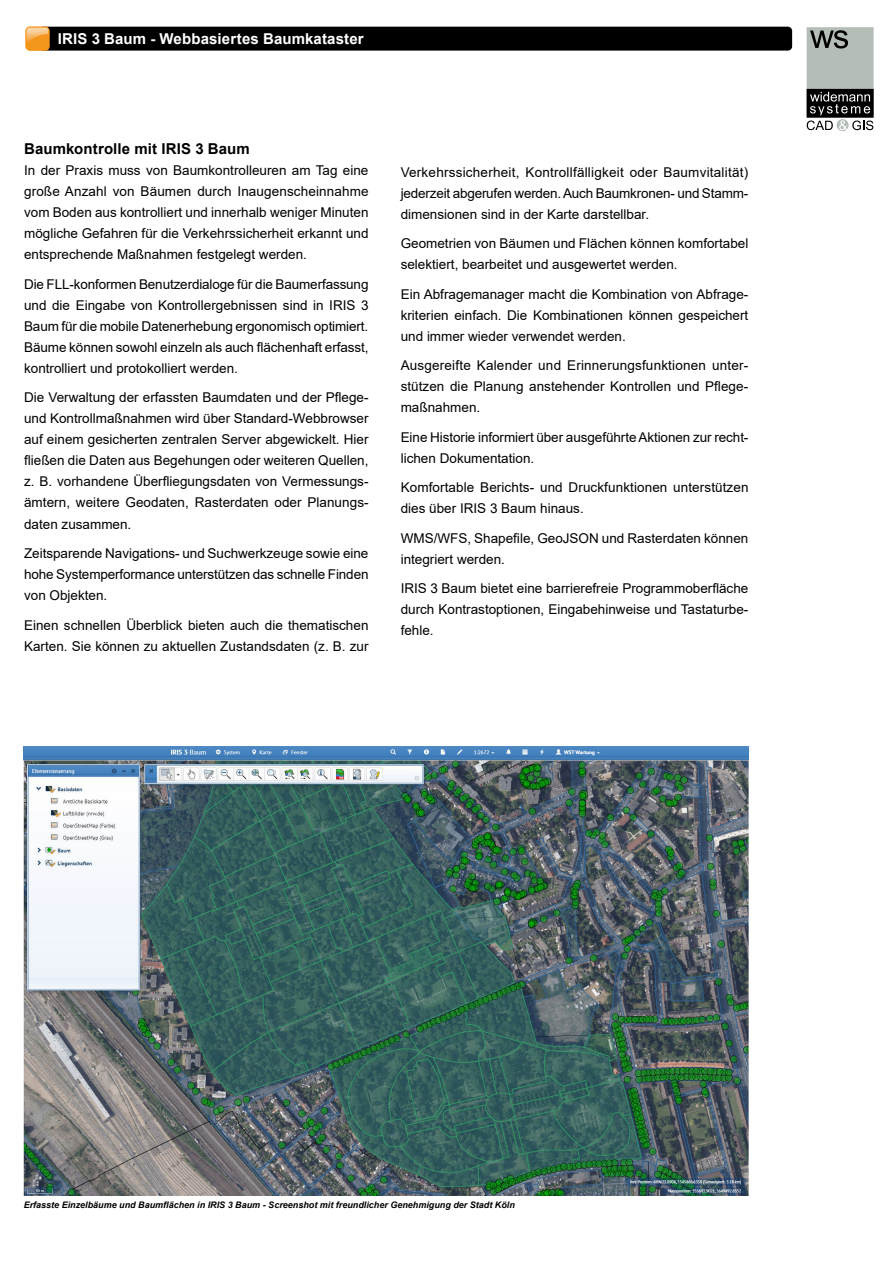
<style>
.page{position:relative;width:893px;height:1263px;background:#fff}
.page>*{position:absolute;margin:0;border:0;box-sizing:border-box;transform-origin:0 0}
.t1{font:700 15px "Arial";letter-spacing:.01em;color:#fff}
.FS_Abschnitt_Headlin{font:700 15px "Arial";letter-spacing:.01em;color:#000}
.FS_Fließtext{font:13.5px/21px "Arial";color:#000;text-align:justify}
.FS_Bildunterschrift{font:italic 700 9px "Arial";color:#000}
</style>
<div class="page">
<img style="left:23px;top:746px;width:725px;height:450px">
<svg style="left:26px;top:27px;width:766px;height:24px;background:#0b0906"></svg>
<div style="left:808px;top:28px;width:64px;height:87px;background:#b4bdb6"></div>
<div style="left:807px;top:27px;width:67px;height:89px;border:2px solid #b4bdb6"></div>
<div style="left:807px;top:89px;width:67px;height:29px;border:2px solid #000"></div>
<div style="left:837px;top:119px;width:12px;height:12px;background:#c0c7c1;border-radius:50%"></div>
<svg style="left:807px;top:92px;width:66px;height:38px"></svg>
<svg style="left:810px;top:30px;width:38px;height:19px"></svg>
<p class="t1" style="left:58px;top:29px;width:308px">IRIS 3 Baum - Webbasiertes Baumkataster</p>
<p class="FS_Abschnitt_Headlin" style="left:24px;top:139px;width:227px">Baumkontrolle mit IRIS 3 Baum</p>
<p class="FS_Fließtext" style="left:24px;top:160px;width:346px">In der Praxis muss von Baumkontrolleuren am Tag eine große Anzahl von Bäumen durch Inaugenscheinnahme vom Boden aus kontrolliert und innerhalb weniger Minuten mögliche Gefahren für die Verkehrssicherheit erkannt und entsprechende Maßnahmen festgelegt werden.</p>
<p class="FS_Fließtext" style="left:24px;top:274px;width:346px">Die FLL-konformen Benutzerdialoge für die Baumerfassung und die Eingabe von Kontrollergebnissen sind in IRIS 3<br>Baum für die mobile Datenerhebung ergonomisch optimiert.<br>Bäume können sowohl einzeln als auch flächenhaft erfasst, kontrolliert und protokolliert werden.</p>
<p class="FS_Fließtext" style="left:24px;top:387px;width:346px">Die Verwaltung der erfassten Baumdaten und der Pflege&shy;und Kontrollmaßnahmen wird über Standard-Webbrowser auf einem gesicherten zentralen Server abgewickelt. Hier fließen die Daten aus Begehungen oder weiteren Quellen, z. B. vorhandene Überfliegungsdaten von Vermessungs&shy;ämtern, weitere Geodaten, Rasterdaten oder Planungs&shy;daten zusammen.</p>
<p class="FS_Fließtext" style="left:24px;top:543px;width:346px">Zeitsparende Navigations- und Suchwerkzeuge sowie eine hohe Systemperformance unterstützen das schnelle Finden von Objekten.</p>
<p class="FS_Fließtext" style="left:24px;top:614px;width:346px">Einen schnellen Überblick bieten auch die thematischen<br>Karten. Sie können zu aktuellen Zustandsdaten (z. B. zur</p>
<p class="FS_Fließtext" style="left:401px;top:161px;width:349px">Verkehrssicherheit, Kontrollfälligkeit oder Baumvitalität) jederzeit abgerufen werden. Auch Baumkronen- und Stamm&shy;dimensionen sind in der Karte darstellbar.</p>
<p class="FS_Fließtext" style="left:401px;top:233px;width:349px">Geometrien von Bäumen und Flächen können komfortabel selektiert, bearbeitet und ausgewertet werden.</p>
<p class="FS_Fließtext" style="left:401px;top:283px;width:349px">Ein Abfragemanager macht die Kombination von Abfrage&shy;kriterien einfach. Die Kombinationen können gespeichert und immer wieder verwendet werden.</p>
<p class="FS_Fließtext" style="left:401px;top:355px;width:349px">Ausgereifte Kalender und Erinnerungsfunktionen unter&shy;stützen die Planung anstehender Kontrollen und Pflege&shy;maßnahmen.</p>
<p class="FS_Fließtext" style="left:401px;top:426px;width:349px">Eine Historie informiert über ausgeführte Aktionen zur recht&shy;lichen Dokumentation.</p>
<p class="FS_Fließtext" style="left:401px;top:477px;width:349px">Komfortable Berichts- und Druckfunktionen unterstützen dies über IRIS 3 Baum hinaus.</p>
<p class="FS_Fließtext" style="left:401px;top:527px;width:349px">WMS/WFS, Shapefile, GeoJSON und Rasterdaten können integriert werden.</p>
<p class="FS_Fließtext" style="left:401px;top:578px;width:349px">IRIS 3 Baum bietet eine barrierefreie Programmoberfläche durch Kontrastoptionen, Eingabehinweise und Tastaturbe&shy;fehle.</p>
<p class="FS_Bildunterschrift" style="left:24px;top:1199px;width:493px">Erfasste Einzelbäume und Baumflächen in IRIS 3 Baum - Screenshot mit freundlicher Genehmigung der Stadt Köln</p>
</div>
